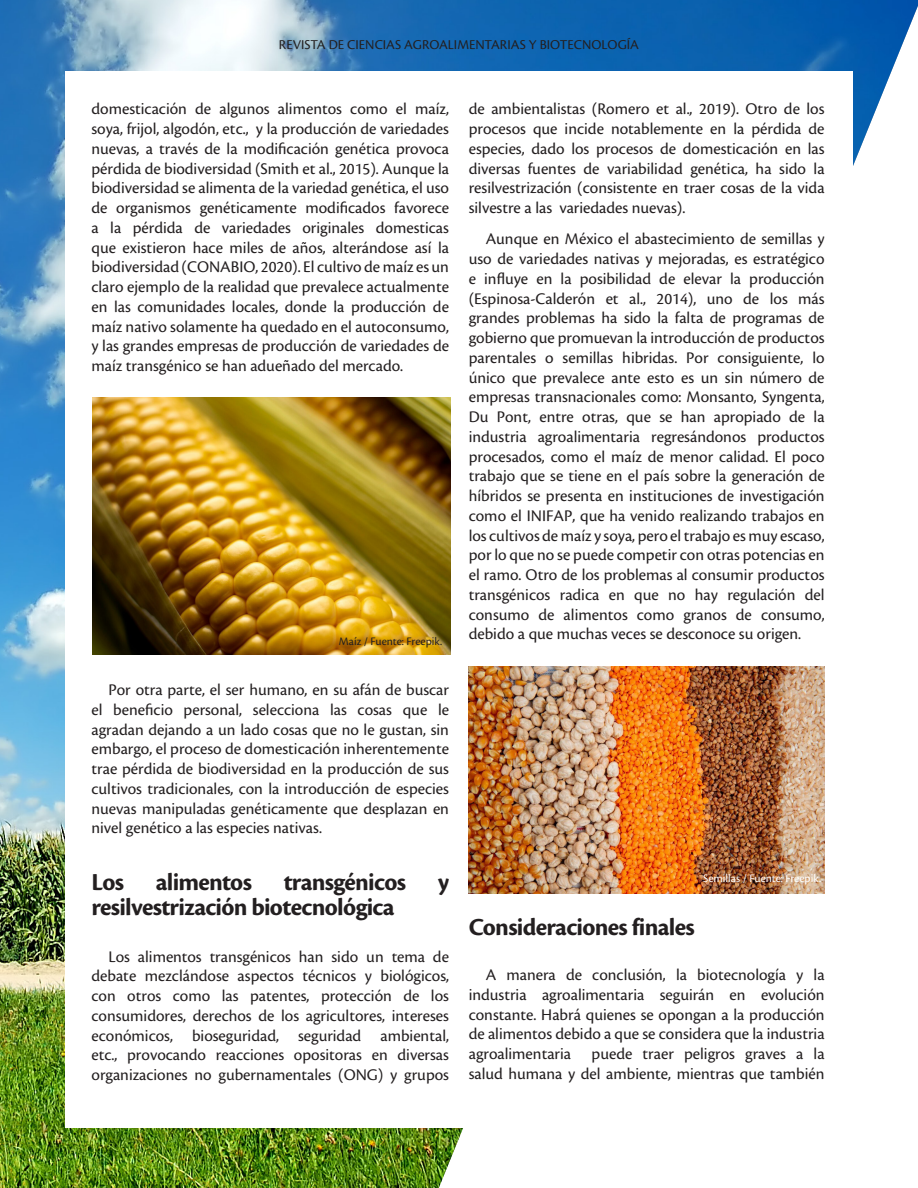
<style>
.page{position:relative;width:918px;height:1188px;background:#fff}
.page>*{position:absolute;margin:0;border:0;box-sizing:border-box;transform-origin:0 0}
.Texto_independiente_-_Justificado{font:700 25.35px/25.3px "Cronos Pro";letter-spacing:-.025em;color:#231f20}
.Texto_independiente_-_Justificado-2{font:16.95px/19.8px "Cronos Pro";color:#231f20;text-align:justify}
.t1{font:14.1px "Cronos Pro";color:#231f20}
.Texto_de_cita_del_título{font:12px "Cronos Pro";color:#fff}
.Texto_de_cita_del_título-2{font:12px "Cronos Pro";letter-spacing:-.005em;color:#231f20}
</style>
<div class="page">
<img style="left:0;top:0;width:918px;height:1188px">
<div style="left:65px;top:72px;width:788px;height:1056px;background:#fff"></div>
<img style="left:469px;top:667px;width:356px;height:227px">
<img style="left:92px;top:397px;width:359px;height:257px">
<p class="t1" style="left:279px;top:37px;width:362px">REVISTA DE CIENCIAS AGROALIMENTARIAS Y BIOTECNOLOGÍA</p>
<p class="Texto_independiente_-_Justificado-2" style="left:92px;top:99px;width:359px">domesticación de algunos alimentos como el maíz, soya, frijol, algodón, etc., y la producción de variedades nuevas, a través de la modificación genética provoca pérdida de biodiversidad (Smith et al., 2015). Aunque la biodiversidad se alimenta de la variedad genética, el uso de organismos genéticamente modificados favorece a la pérdida de variedades originales domesticas que existieron hace miles de años, alterándose así la biodiversidad (CONABIO, 2020). El cultivo de maíz es un claro ejemplo de la realidad que prevalece actualmente en las comunidades locales, donde la producción de maíz nativo solamente ha quedado en el autoconsumo, y las grandes empresas de producción de variedades de maíz transgénico se han adueñado del mercado.</p>
<p class="Texto_de_cita_del_título-2" style="left:339px;top:635px;width:105px">Maíz / Fuente: Freepik.</p>
<p class="Texto_independiente_-_Justificado-2" style="left:92px;top:680px;width:359px;text-indent:17px">Por otra parte, el ser humano, en su afán de buscar el beneficio personal, selecciona las cosas que le agradan dejando a un lado cosas que no le gustan, sin embargo, el proceso de domesticación inherentemente trae pérdida de biodiversidad en la producción de sus cultivos tradicionales, con la introducción de especies nuevas manipuladas genéticamente que desplazan en nivel genético a las especies nativas.</p>
<p class="Texto_independiente_-_Justificado" style="left:92px;top:870px;width:359px">Los alimentos transgénicos y resilvestrización biotecnológica</p>
<p class="Texto_independiente_-_Justificado-2" style="left:92px;top:947px;width:359px;text-indent:17px">Los alimentos transgénicos han sido un tema de debate mezclándose aspectos técnicos y biológicos, con otros como las patentes, protección de los consumidores, derechos de los agricultores, intereses económicos, bioseguridad, seguridad ambiental, etc., provocando reacciones opositoras en diversas organizaciones no gubernamentales (ONG) y grupos</p>
<p class="Texto_independiente_-_Justificado-2" style="left:469px;top:99px;width:357px">de ambientalistas (Romero et al., 2019). Otro de los procesos que incide notablemente en la pérdida de especies, dado los procesos de domesticación en las diversas fuentes de variabilidad genética, ha sido la resilvestrización (consistente en traer cosas de la vida silvestre a las variedades nuevas).</p>
<p class="Texto_independiente_-_Justificado-2" style="left:469px;top:229px;width:357px;text-indent:17px">Aunque en México el abastecimiento de semillas y uso de variedades nativas y mejoradas, es estratégico e influye en la posibilidad de elevar la producción (Espinosa-Calderón et al., 2014), uno de los más grandes problemas ha sido la falta de programas de gobierno que promuevan la introducción de productos parentales o semillas hibridas. Por consiguiente, lo único que prevalece ante esto es un sin número de empresas transnacionales como: Monsanto, Syngenta, Du Pont, entre otras, que se han apropiado de la industria agroalimentaria regresándonos productos procesados, como el maíz de menor calidad. El poco trabajo que se tiene en el país sobre la generación de híbridos se presenta en instituciones de investigación como el INIFAP, que ha venido realizando trabajos en los cultivos de maíz y soya, pero el trabajo es muy escaso, por lo que no se puede competir con otras potencias en el ramo. Otro de los problemas al consumir productos transgénicos radica en que no hay regulación del consumo de alimentos como granos de consumo, debido a que muchas veces se desconoce su origen.</p>
<p class="Texto_de_cita_del_título" style="left:703px;top:871px;width:120px">Semillas / Fuente: Freepik.</p>
<p class="Texto_independiente_-_Justificado" style="left:469px;top:915px;width:228px">Consideraciones finales</p>
<p class="Texto_independiente_-_Justificado-2" style="left:469px;top:965px;width:357px;text-indent:17px">A manera de conclusión, la biotecnología y la industria agroalimentaria seguirán en evolución constante. Habrá quienes se opongan a la producción de alimentos debido a que se considera que la industria agroalimentaria puede traer peligros graves a la salud humana y del ambiente, mientras que también</p>
</div>
